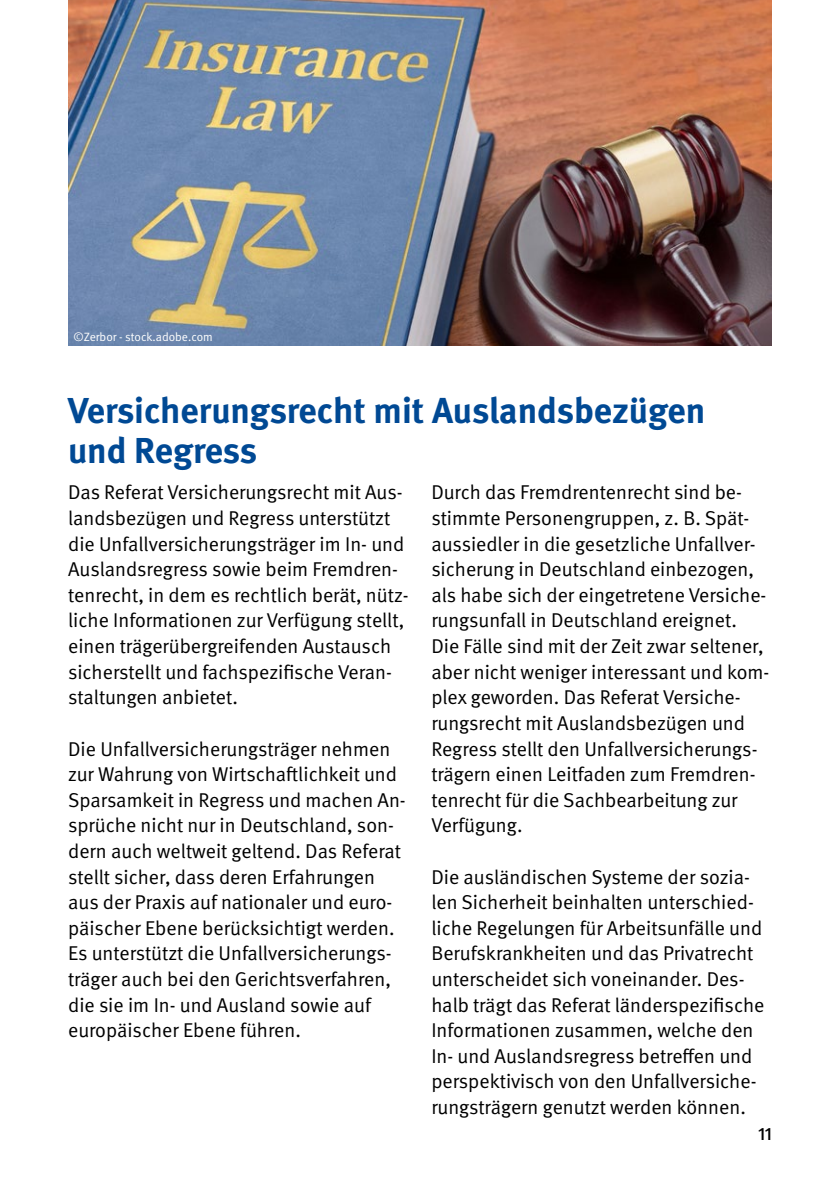
<style>
.page{position:relative;width:840px;height:1191px;background:#fff}
.page>*{position:absolute;margin:0;border:0;box-sizing:border-box;transform-origin:0 0}
._01_Überschriften_C_-_Überschrift_schwarz{font:700 36px/40px "DGUV Meta";letter-spacing:-.005em;color:#004994}
._02_Fließtext_Fließtext_ZAB_H_D{font:20px/25.6px "DGUV Meta";color:#000}
.t1{font:500 18px "DGUV Meta";color:#000}
.t2{font:12px "DGUV Meta";color:#fff}
</style>
<div class="page">
<img style="left:68px;top:0;width:703px;height:346px">
<p class="t2" style="left:73px;top:330px;width:141px">©Zerbor - stock.adobe.com</p>
<h1 class="_01_Überschriften_C_-_Überschrift_schwarz" style="left:68px;top:391px;width:638px">Versicherungsrecht mit Auslandsbezügen und Regress</h1>
<p class="_02_Fließtext_Fließtext_ZAB_H_D" style="left:68px;top:480px;width:342px">Das Referat Versicherungsrecht mit Aus&shy;landsbezügen und Regress unterstützt die Unfallversicherungsträger im In- und Auslandsregress sowie beim Fremdren&shy;tenrecht, in dem es rechtlich berät, nütz&shy;liche Informationen zur Verfügung stellt, einen trägerübergreifenden Austausch sicherstellt und fachspezifische Veran&shy;staltungen anbietet.</p>
<p class="_02_Fließtext_Fließtext_ZAB_H_D" style="left:68px;top:736px;width:339px">Die Unfallversicherungsträger nehmen zur Wahrung von Wirtschaftlichkeit und Sparsamkeit in Regress und machen An&shy;sprüche nicht nur in Deutschland, son&shy;dern auch weltweit geltend. Das Referat stellt sicher, dass deren Erfahrungen aus der Praxis auf nationaler und euro&shy;päischer Ebene berücksichtigt werden.<br>Es unterstützt die Unfallversicherungs&shy;träger auch bei den Gerichtsverfahren, die sie im In- und Ausland sowie auf europäischer Ebene führen.</p>
<p class="_02_Fließtext_Fließtext_ZAB_H_D" style="left:431px;top:480px;width:339px">Durch das Fremdrentenrecht sind be&shy;stimmte Personengruppen, z. B. Spät&shy;aussiedler in die gesetzliche Unfallver&shy;sicherung in Deutschland einbezogen, als habe sich der eingetretene Versiche&shy;rungsunfall in Deutschland ereignet.<br>Die Fälle sind mit der Zeit zwar seltener, aber nicht weniger interessant und kom&shy;plex geworden. Das Referat Versiche&shy;rungsrecht mit Auslandsbezügen und Regress stellt den Unfallversicherungs&shy;trägern einen Leitfaden zum Fremdren&shy;tenrecht für die Sachbearbeitung zur Verfügung.</p>
<p class="_02_Fließtext_Fließtext_ZAB_H_D" style="left:431px;top:864px;width:334px">Die ausländischen Systeme der sozia&shy;len Sicherheit beinhalten unterschied&shy;liche Regelungen für Arbeitsunfälle und Berufskrankheiten und das Privatrecht unterscheidet sich voneinander. Des&shy;halb trägt das Referat länderspezifische Informationen zusammen, welche den In- und Auslandsregress betreffen und perspektivisch von den Unfallversiche&shy;rungsträgern genutzt werden können.</p>
<p class="t1" style="left:757px;top:1123px;width:15px">11</p>
</div>
